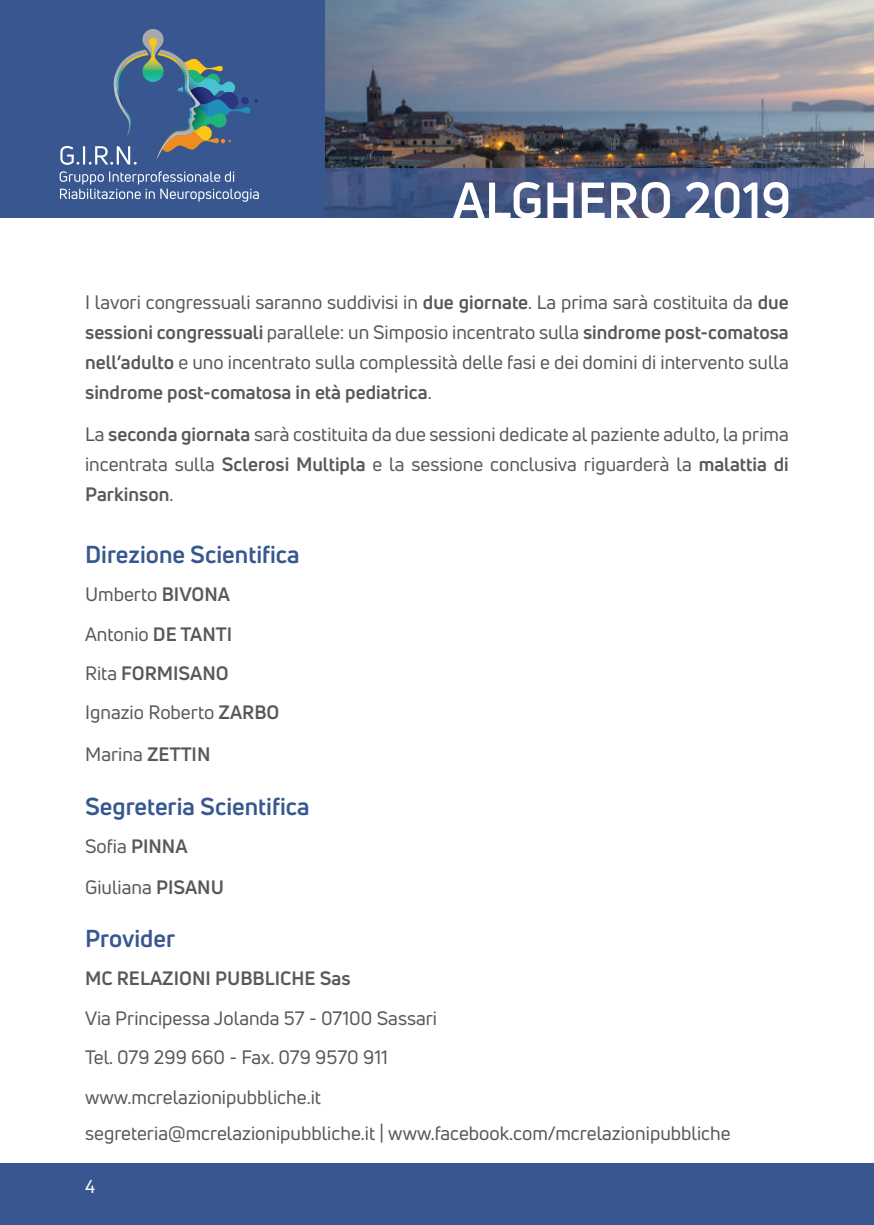
<style>
.page{position:relative;width:874px;height:1225px;background:#fff}
.page>*{position:absolute;margin:0;border:0;box-sizing:border-box;transform-origin:0 0}
.t1{font:700 50px "Uni Neue";color:#fff}
.t2{font:700 24px "Uni Neue";color:#385790}
.t3{font:19px/30px "Uni Neue";color:#57585a}
.t4{font:700 19px "Uni Neue";color:#57585a}
.t5{font:18px "Uni Neue";color:#fff}
.s1{font-weight:700}
</style>
<div class="page">
<div style="left:0;top:1163px;width:873px;height:62px;background:#385790"></div>
<div style="left:0;top:0;width:362px;height:217px;background:#385790"></div>
<img style="left:325px;top:0;width:548px;height:168px">
<img style="left:325px;top:168px;width:548px;height:49px">
<svg style="left:60px;top:171px;width:199px;height:31px"></svg>
<svg style="left:60px;top:29px;width:198px;height:136px"></svg>
<h1 class="t1" style="left:452px;top:169px;width:340px">ALGHERO 2019</h1>
<p class="t3" style="left:85px;top:287px;width:705px;text-align:justify">I lavori congressuali saranno suddivisi in <span class="s1">due giornate</span>. La prima sarà costituita da <span class="s1">due sessioni congressuali</span> parallele: un Simposio incentrato sulla <span class="s1">sindrome post-comatosa nell’adulto</span> e uno incentrato sulla complessità delle fasi e dei domini di intervento sulla <span class="s1">sindrome post-comatosa in età pediatrica</span>.</p>
<p class="t3" style="left:85px;top:418px;width:704px;text-align:justify">La <span class="s1">seconda giornata</span> sarà costituita da due sessioni dedicate al paziente adulto, la prima incentrata sulla <span class="s1">Sclerosi Multipla</span> e la sessione conclusiva riguarderà la <span class="s1">malattia di Parkinson</span>.</p>
<p class="t2" style="left:85px;top:539px;width:216px">Direzione Scientifica</p>
<p class="t3" style="left:85px;top:574px;width:196px;line-height:39.4px">Umberto <span class="s1">BIVONA<br></span>Antonio <span class="s1">DE TANTI<br></span>Rita <span class="s1">FORMISANO<br></span>Ignazio Roberto <span class="s1">ZARBO</span></p>
<p class="t3" style="left:85px;top:738px;width:127px">Marina <span class="s1">ZETTIN</span></p>
<p class="t2" style="left:85px;top:791px;width:226px">Segreteria Scientifica</p>
<p class="t3" style="left:85px;top:825px;width:140px;line-height:41.4px">Sofia <span class="s1">PINNA<br></span>Giuliana <span class="s1">PISANU</span></p>
<p class="t2" style="left:85px;top:923px;width:91px">Provider</p>
<p class="t4" style="left:85px;top:966px;width:267px">MC RELAZIONI PUBBLICHE Sas</p>
<p class="t3" style="left:85px;top:998px;width:353px;line-height:39.4px">Via Principessa Jolanda 57 - 07100 Sassari<br>Tel. 079 299 660 - Fax. 079 9570 911 www.mcrelazionipubbliche.it</p>
<p class="t3" style="left:85px;top:1117px;width:646px">segreteria@mcrelazionipubbliche.it | www.facebook.com/mcrelazionipubbliche</p>
<p class="t5" style="left:85px;top:1175px;width:12px">4</p>
</div>
